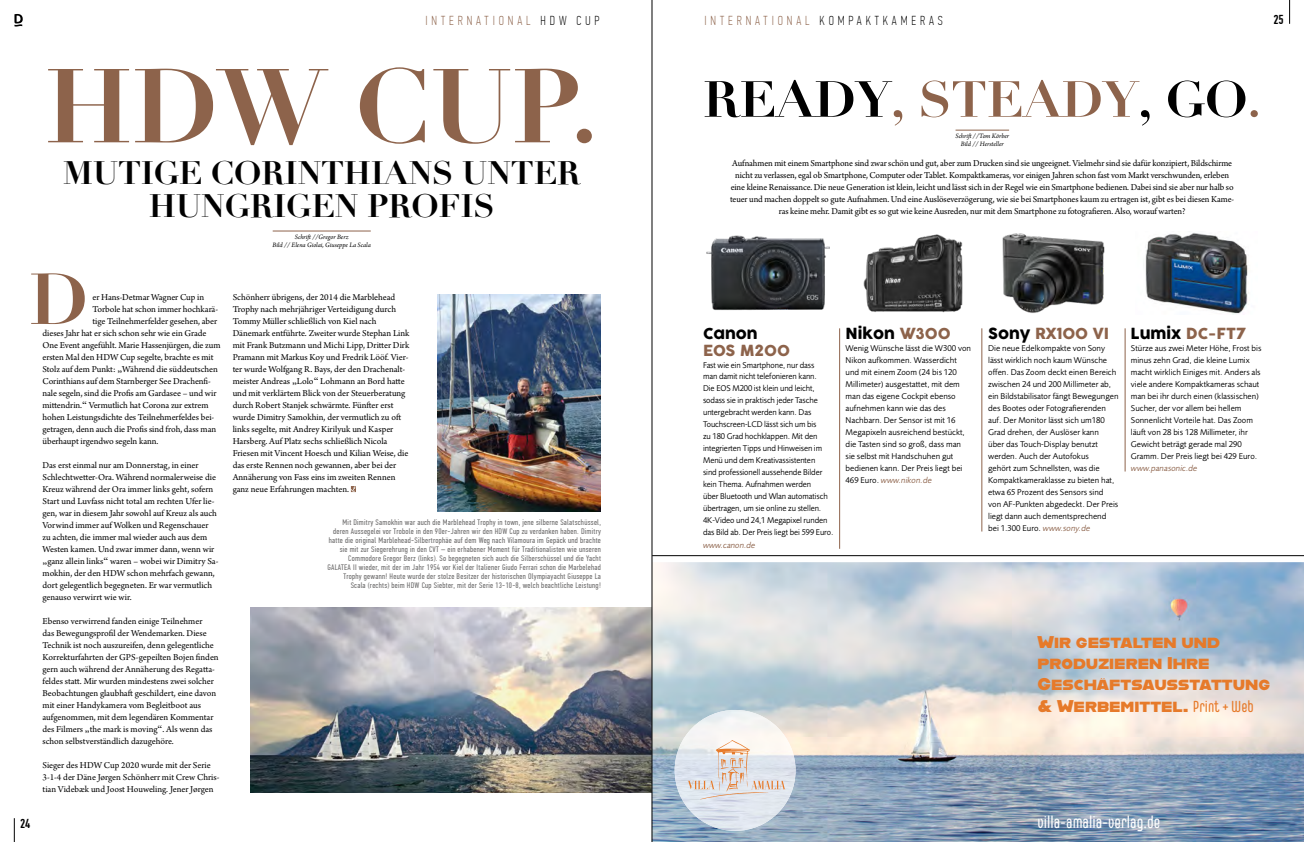
<style>
.page{position:relative;width:1304px;height:842px;background:#fff}
.page>*{position:absolute;margin:0;border:0;box-sizing:border-box;transform-origin:0 0}
.t1{font:700 103px "Didot";letter-spacing:-.01em;color:#8d634b}
.t2{font:700 70.7px "Didot";color:#8d634b}
.t3{font:700 49.7px "Didot";letter-spacing:-.01em;color:#000}
.t4{font:700 31.8px/33px "Didot";letter-spacing:-.01em;color:#000;text-align:center}
.t5{font:17px/21.3px "Alfarn";color:#e67a2a}
.t6{font:17px "Carl Marx";color:#fff}
.t7{font:15px "COCOGOOSE";color:#8d634b}
.t8{font:15px "COCOGOOSE";color:#000}
.t9{font:100 13px "PF Din Text Comp Pro";letter-spacing:.3em;color:#000}
.t10{font:100 13px "PF Din Text Comp Pro";letter-spacing:.3em;color:#8d634b}
.t11{font:500 13px "PF Din Text Comp Pro";color:#000}
.t12{font:9.5px/12px "Arno Pro";letter-spacing:-.005em;color:#000}
.t13{font:8.7px/12px "EADS Sans";color:#000}
.t14{font:italic 8.7px "EADS Sans";color:#8d634b}
.t15{font:8px/9px "PF Din Text Comp Pro";letter-spacing:.03em;color:#706f6f;text-align:right;scale:1.06 1}
.t16{font:italic 7px/8px "Arno Pro";letter-spacing:-.005em;color:#000;text-align:center}
.s1{color:#000}
.s2{color:#8d634b}
.s3{font-family:"Plantin Std"}
.s4{font-style:italic;color:#8d634b}
.s5{font-family:"Carl Marx";font-size:16px}
</style>
<div class="page">
<svg style="left:14px;top:14px;width:9px;height:13px"></svg>
<img style="left:863px;top:234px;width:100px;height:79px">
<hr style="left:273px;top:231px;width:98px;height:1px;background:#8d634b">
<hr style="left:956px;top:130px;width:53px;height:1px;background:#8d634b">
<svg style="left:351px;top:486px;width:5px;height:6px"></svg>
<img style="left:250px;top:607px;width:402px;height:185px">
<img style="left:438px;top:294px;width:163px;height:218px">
<img style="left:707px;top:235px;width:123px;height:75px">
<img style="left:1002px;top:233px;width:103px;height:80px">
<img style="left:1145px;top:233px;width:104px;height:81px">
<hr style="left:839px;top:328px;width:1px;height:221px;background:#8d634b">
<hr style="left:982px;top:328px;width:1px;height:203px;background:#8d634b">
<hr style="left:1125px;top:328px;width:1px;height:143px;background:#8d634b">
<svg style="left:14px;top:818px;width:1px;height:24px"></svg>
<svg style="left:1289px;top:0;width:1px;height:24px"></svg>
<hr style="left:652px;top:555px;width:652px;height:1px;background:#000">
<img style="left:653px;top:562px;width:651px;height:280px">
<img style="left:675px;top:710px;width:121px;height:121px;border-radius:60px">
<svg style="left:688px;top:740px;width:97px;height:59px"></svg>
<hr style="left:652px;top:0;width:1px;height:842px;background:#000">
<h3 class="t10" style="left:425px;top:13px;width:176px">INTERNATIONAL <span class="s1">HDW CUP</span></h3>
<h3 class="t9" style="left:704px;top:13px;width:240px"><span class="s2">INTERNATIONAL</span> KOMPAKTKAMERAS</h3>
<h3 class="t11" style="left:1273px;top:12px;width:12px">25</h3>
<h1 class="t1" style="left:44px;top:41px;width:556px">HDW CUP.</h1>
<h3 class="t4" style="left:63px;top:157px;width:519px">MUTIGE CORINTHIANS UNTER<br>HUNGRIGEN PROFIS</h3>
<p class="t16" style="left:272px;top:233px;width:100px">Schrift //Gregor Berz<br>Bild // Elena Giolai, Giuseppe La Scala</p>
<h3 class="t3" style="left:703px;top:68px;width:560px">READY<span class="s2">, STEADY</span>, GO<span class="s2">.</span></h3>
<p class="t16" style="left:955px;top:132px;width:55px">Schrift //Tom Körber<br>Bild // Hersteller</p>
<p class="t12" style="left:730px;top:157px;width:506px;text-align:center">Aufnahmen mit einem Smartphone sind zwar schön und gut, aber zum Drucken sind sie ungeeignet. Vielmehr sind sie dafür konzipiert, Bildschirme nicht zu verlassen, egal ob Smartphone, Computer oder Tablet. Kompaktkameras, vor einigen Jahren schon fast vom Markt verschwunden, erleben eine kleine Renaissance. Die neue Generation ist klein, leicht und lässt sich in der Regel wie ein Smartphone bedienen. Dabei sind sie aber nur halb so teuer und machen doppelt so gute Aufnahmen. Und eine Auslöseverzögerung, wie sie bei Smartphones kaum zu ertragen ist, gibt es bei diesen Kame&shy;ras keine mehr. Damit gibt es so gut wie keine Ausreden, nur mit dem Smartphone zu fotografieren. Also, worauf warten?</p>
<h2 class="t2" style="left:29px;top:255px;width:61px">D</h2>
<p class="t12" style="left:93px;top:292px;width:113px">er Hans-Detmar Wagner Cup in</p>
<p class="t12" style="left:93px;top:304px;width:127px">Torbole hat schon immer hochkarä-</p>
<p class="t12" style="left:93px;top:316px;width:126px">tige Teilnehmerfelder gesehen, aber</p>
<p class="t12" style="left:43px;top:328px;width:166px">dieses Jahr hat er sich schon sehr wie ein Grade</p>
<p class="t12" style="left:43px;top:340px;width:180px">One Event angefühlt. Marie Hassenjürgen, die zum</p>
<p class="t12" style="left:43px;top:352px;width:172px">ersten Mal den HDW Cup segelte, brachte es mit</p>
<p class="t12" style="left:43px;top:364px;width:177px">Stolz auf dem Punkt: <span class="s3">„</span>Während die süddeutschen</p>
<p class="t12" style="left:43px;top:376px;width:170px">Corinthians auf dem Starnberger See Drachenfi-</p>
<p class="t12" style="left:43px;top:388px;width:175px">nale segeln, sind die Profis am Gardasee – und wir</p>
<p class="t12" style="left:43px;top:400px;width:168px">mittendrin.<span class="s3">“</span> Vermutlich hat Corona zur extrem</p>
<p class="t12" style="left:43px;top:412px;width:173px">hohen Leistungsdichte des Teilnehmerfeldes bei-</p>
<p class="t12" style="left:43px;top:424px;width:175px">getragen, denn auch die Profis sind froh, dass man</p>
<p class="t12" style="left:43px;top:436px;width:117px">überhaupt irgendwo segeln kann.</p>
<p class="t12" style="left:43px;top:460px;width:177px">Das erst einmal nur am Donnerstag, in einer Schlechtwetter-Ora. Während normalerweise die Kreuz während der Ora immer links geht, sofern Start und Luvfass nicht total am rechten Ufer lie&shy;gen, war in diesem Jahr sowohl auf Kreuz als auch Vorwind immer auf Wolken und Regenschauer zu achten, die immer mal wieder auch aus dem Westen kamen. Und zwar immer dann, wenn wir <span class="s3">„</span>ganz allein links<span class="s3">“</span> waren – wobei wir Dimitry Sa&shy;mokhin, der den HDW schon mehrfach gewann, dort gelegentlich begegneten. Er war vermutlich genauso verwirrt wie wir.</p>
<p class="t12" style="left:43px;top:616px;width:178px">Ebenso verwirrend fanden einige Teilnehmer<br>das Bewegungsprofil der Wendemarken. Diese Technik ist noch auszureifen, denn gelegentliche Korrekturfahrten der GPS-gepeilten Bojen finden gern auch während der Annäherung des Regatta&shy;feldes statt. Mir wurden mindestens zwei solcher Beobachtungen glaubhaft geschildert, eine davon mit einer Handykamera vom Begleitboot aus aufgenommen, mit dem legendären Kommentar des Filmers <span class="s3">„</span>the mark is moving<span class="s3">“</span>. Als wenn das schon selbstverständlich dazugehöre.</p>
<p class="t12" style="left:43px;top:760px;width:179px">Sieger des HDW Cup 2020 wurde mit der Serie<br>3-1-4 der Däne Jørgen Schönherr mit Crew Chris&shy;tian Videbæk und Joost Houweling. Jener Jørgen</p>
<h3 class="t11" style="left:20px;top:816px;width:12px">24</h3>
<p class="t12" style="left:233px;top:292px;width:178px">Schönherr übrigens, der 2014 die Marblehead Trophy nach mehrjähriger Verteidigung durch Tommy Müller schließlich von Kiel nach Dänemark entführte. Zweiter wurde Stephan Link mit Frank Butzmann und Michi Lipp, Dritter Dirk Pramann mit Markus Koy und Fredrik Lööf. Vier&shy;ter wurde Wolfgang R. Bays, der den Drachenalt&shy;meister Andreas <span class="s3">„</span>Lolo<span class="s3">“</span> Lohmann an Bord hatte und mit verklärtem Blick von der Steuerberatung durch Robert Stanjek schwärmte. Fünfter erst wurde Dimitry Samokhin, der vermutlich zu oft links segelte, mit Andrey Kirilyuk und Kasper Harsberg. Auf Platz sechs schließlich Nicola Friesen mit Vincent Hoesch und Kilian Weise, die das erste Rennen noch gewannen, aber bei der Annäherung von Fass eins im zweiten Rennen ganz neue Erfahrungen machten.</p>
<p class="t15" style="left:327px;top:518px;width:260px">Mit Dimitry Samokhin war auch die Marblehead Trophy in town, jene silberne Salatschüssel, deren Aussegelei vor Trobole in den 90er-Jahren wir den HDW Cup zu verdanken haben. Dimitry hatte die original Marblehead-Silbertrophäe auf dem Weg nach Vilamoura im Gepäck und brachte sie mit zur Siegerehrung in den CVT – ein erhabener Moment für Traditionalisten wie unseren Commodore Gregor Berz (links). So begegneten sich auch die Silberschüssel und die Yacht GALATEA II wieder, mit der im Jahr 1954 vor Kiel der Italiener Giudo Ferrari schon die Marbelehad Trophy gewann! Heute wurde der stolze Besitzer der historischen Olympiayacht Giuseppe La Scala (rechts) beim HDW Cup Siebter, mit der Serie 13-10-8, welch beachtliche Leistung!</p>
<h3 class="t8" style="left:703px;top:323px;width:56px">Canon</h3>
<h3 class="t7" style="left:703px;top:339px;width:88px">EOS M200</h3>
<p class="t13" style="left:703px;top:359px;width:132px">Fast wie ein Smartphone, nur dass<br>man damit nicht telefonieren kann.<br>Die EOS M200 ist klein und leicht, sodass sie in praktisch jeder Tasche untergebracht werden kann. Das Touchscreen-LCD lässt sich um bis<br>zu 180 Grad hochklappen. Mit den integrierten Tipps und Hinweisen im Menü und dem Kreativassistenten<br>sind professionell aussehende Bilder kein Thema. Aufnahmen werden<br>über Bluetooth und Wlan automatisch übertragen, um sie online zu stellen.<br>4K-Video und 24,1 Megapixel runden das Bild ab. Der Preis liegt bei 599 Euro.</p>
<p class="t14" style="left:703px;top:539px;width:54px">www.canon.de</p>
<h3 class="t8" style="left:846px;top:323px;width:107px">Nikon <span class="s2">W300</span></h3>
<p class="t13" style="left:846px;top:343px;width:127px">Wenig Wünsche lässt die W300 von<br>Nikon aufkommen. Wasserdicht und mit einem Zoom (24 bis 120<br>Millimeter) ausgestattet, mit dem man das eigene Cockpit ebenso aufnehmen kann wie das des<br>Nachbarn. Der Sensor ist mit 16<br>Megapixeln ausreichend bestückt, die Tasten sind so groß, dass man sie selbst mit Handschuhen gut bedienen kann. Der Preis liegt bei<br>469 Euro. <span class="s4">www.nikon.de</span></p>
<h3 class="t7" style="left:988px;top:323px;width:123px"><span class="s1">Sony</span> RX100 VI</h3>
<p class="t13" style="left:988px;top:343px;width:132px">Die neue Edelkompakte von Sony lässt wirklich noch kaum Wünsche offen. Das Zoom deckt einen Bereich zwischen 24 und 200 Millimeter ab, ein Bildstabilisator fängt Bewegungen des Bootes oder Fotografierenden auf. Der Monitor lässt sich um180<br>Grad drehen, der Auslöser kann<br>über das Touch-Display benutzt werden. Auch der Autofokus<br>gehört zum Schnellsten, was die Kompaktkameraklasse zu bieten hat, etwa 65 Prozent des Sensors sind von AF-Punkten abgedeckt. Der Preis liegt dann auch dementsprechend bei 1.300 Euro. <span class="s4">www.sony.de</span></p>
<h3 class="t7" style="left:1131px;top:323px;width:117px"><span class="s1">Lumix</span> DC-FT7</h3>
<p class="t13" style="left:1131px;top:343px;width:132px">Stürze aus zwei Meter Höhe, Frost bis minus zehn Grad, die kleine Lumix macht wirklich Einiges mit. Anders als viele andere Kompaktkameras schaut man bei ihr durch einen (klassischen)<br>Sucher, der vor allem bei hellem Sonnenlicht Vorteile hat. Das Zoom läuft von 28 bis 128 Millimeter, ihr Gewicht beträgt gerade mal 290<br>Gramm. Der Preis liegt bei 429 Euro.</p>
<p class="t14" style="left:1131px;top:463px;width:68px">www.panasonic.de</p>
<h3 class="t5" style="left:1037px;top:631px;width:234px">Wir gestalten und produzieren Ihre<br>Geschäftsausstattung &amp; Werbemittel. <span class="s5">Print + Web</span></h3>
<h3 class="t6" style="left:1037px;top:813px;width:124px">villa-amalia-verlag.de</h3>
</div>
